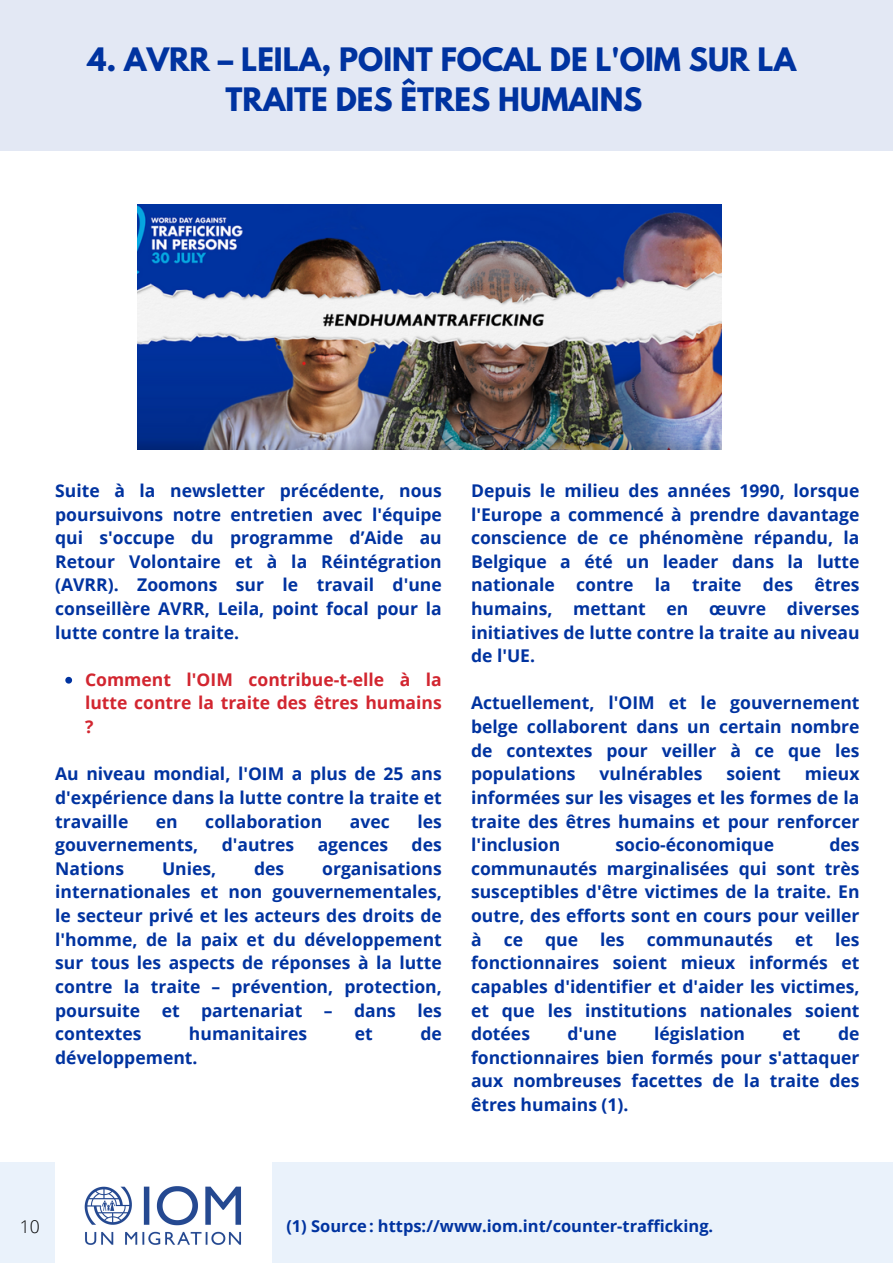
<style>
.page{position:relative;width:893px;height:1264px;background:#fff}
.page>*{position:absolute;margin:0;border:0;box-sizing:border-box;transform-origin:0 0}
.t1{font:700 28.65px/39.5px "League Spartan";color:#0033a0;text-align:center}
.t2{font:700 17.55px/23.5px "Open Sans";color:#0033a0;text-align:justify}
.t3{font:700 17.55px/23.5px "Open Sans";color:#d22630;text-align:justify}
.t4{font:300 17.55px "Open Sans";color:#000}
.t5{font:700 16.5px "Open Sans";color:#0033a0}
</style>
<div class="page">
<div style="left:0;top:1161px;width:892px;height:101px;background:#eaf2fb"></div>
<img style="left:55px;top:1161px;width:216px;height:101px">
<div style="left:0;top:0;width:892px;height:150px;background:#e3e8f4"></div>
<img style="left:137px;top:204px;width:584px;height:245px">
<svg style="left:65px;top:677px;width:7px;height:6px"></svg>
<p class="t1" style="left:87px;top:44px;width:710px">4. AVRR – LEILA, POINT FOCAL DE L'OIM SUR LA<br>TRAITE DES ÊTRES HUMAINS</p>
<p class="t2" style="left:55px;top:478px;width:388px">Suite à la newsletter précédente, nous poursuivons notre entretien avec l'équipe qui s'occupe du programme d’Aide au Retour Volontaire et à la Réintégration (AVRR). Zoomons sur le travail d'une conseillère AVRR, Leila, point focal pour la lutte contre la traite.</p>
<p class="t3" style="left:85px;top:667px;width:358px">Comment l'OIM contribue-t-elle à la lutte contre la traite des êtres humains ?</p>
<p class="t2" style="left:55px;top:761px;width:388px">Au niveau mondial, l'OIM a plus de 25 ans d'expérience dans la lutte contre la traite et travaille</p>
<p class="t2" style="left:156px;top:809px;width:23px">en</p>
<p class="t2" style="left:205px;top:809px;width:118px">collaboration</p>
<p class="t2" style="left:350px;top:809px;width:41px">avec</p>
<p class="t2" style="left:417px;top:809px;width:26px">les</p>
<p class="t2" style="left:55px;top:832px;width:144px">gouvernements,</p>
<p class="t2" style="left:222px;top:832px;width:74px">d'autres</p>
<p class="t2" style="left:318px;top:832px;width:72px">agences</p>
<p class="t2" style="left:411px;top:832px;width:32px">des</p>
<p class="t2" style="left:55px;top:856px;width:70px">Nations</p>
<p class="t2" style="left:162px;top:856px;width:56px">Unies,</p>
<p class="t2" style="left:254px;top:856px;width:32px">des</p>
<p class="t2" style="left:55px;top:856px;width:388px;text-indent:267px">organisations internationales et non gouvernementales, le secteur privé et les acteurs des droits de l'homme, de la paix et du développement sur tous les aspects de réponses à la lutte contre la traite – prévention, protection, poursuite et partenariat – dans les contextes</p>
<p class="t2" style="left:189px;top:1021px;width:120px">humanitaires</p>
<p class="t2" style="left:355px;top:1021px;width:19px">et</p>
<p class="t2" style="left:420px;top:1021px;width:23px">de</p>
<p class="t2" style="left:55px;top:1045px;width:144px">développement.</p>
<p class="t2" style="left:471px;top:478px;width:390px">Depuis le milieu des années 1990, lorsque l'Europe a commencé à prendre davantage conscience de ce phénomène répandu, la Belgique a été un leader dans la lutte nationale contre la traite des êtres humains, mettant en œuvre diverses initiatives de lutte contre la traite au niveau de l'UE.</p>
<p class="t2" style="left:471px;top:691px;width:390px">Actuellement, l'OIM et le gouvernement belge collaborent dans un certain nombre de contextes pour veiller à ce que les populations</p>
<p class="t2" style="left:599px;top:761px;width:104px">vulnérables</p>
<p class="t2" style="left:726px;top:761px;width:56px">soient</p>
<p class="t2" style="left:471px;top:761px;width:390px;text-indent:334px">mieux informées sur les visages et les formes de la traite des êtres humains et pour renforcer l'inclusion</p>
<p class="t2" style="left:615px;top:832px;width:160px">socio-économique</p>
<p class="t2" style="left:471px;top:832px;width:390px;text-indent:358px">des communautés marginalisées qui sont très susceptibles d'être victimes de la traite. En outre, des efforts sont en cours pour veiller à</p>
<p class="t2" style="left:503px;top:927px;width:21px">ce</p>
<p class="t2" style="left:545px;top:927px;width:34px">que</p>
<p class="t2" style="left:600px;top:927px;width:26px">les</p>
<p class="t2" style="left:646px;top:927px;width:128px">communautés</p>
<p class="t2" style="left:795px;top:927px;width:19px">et</p>
<p class="t2" style="left:471px;top:927px;width:390px;text-indent:364px">les fonctionnaires soient mieux informés et capables d'identifier et d'aider les victimes, et que les institutions nationales soient dotées</p>
<p class="t2" style="left:567px;top:1021px;width:51px">d'une</p>
<p class="t2" style="left:654px;top:1021px;width:92px">législation</p>
<p class="t2" style="left:782px;top:1021px;width:19px">et</p>
<p class="t2" style="left:471px;top:1021px;width:390px;text-indent:367px">de fonctionnaires bien formés pour s'attaquer aux nombreuses facettes de la traite des êtres humains (1).</p>
<p class="t4" style="left:20px;top:1213px;width:22px">10</p>
<p class="t5" style="left:286px;top:1213px;width:428px">(1) Source: https://www.iom.int/counter-trafficking.</p>
</div>
